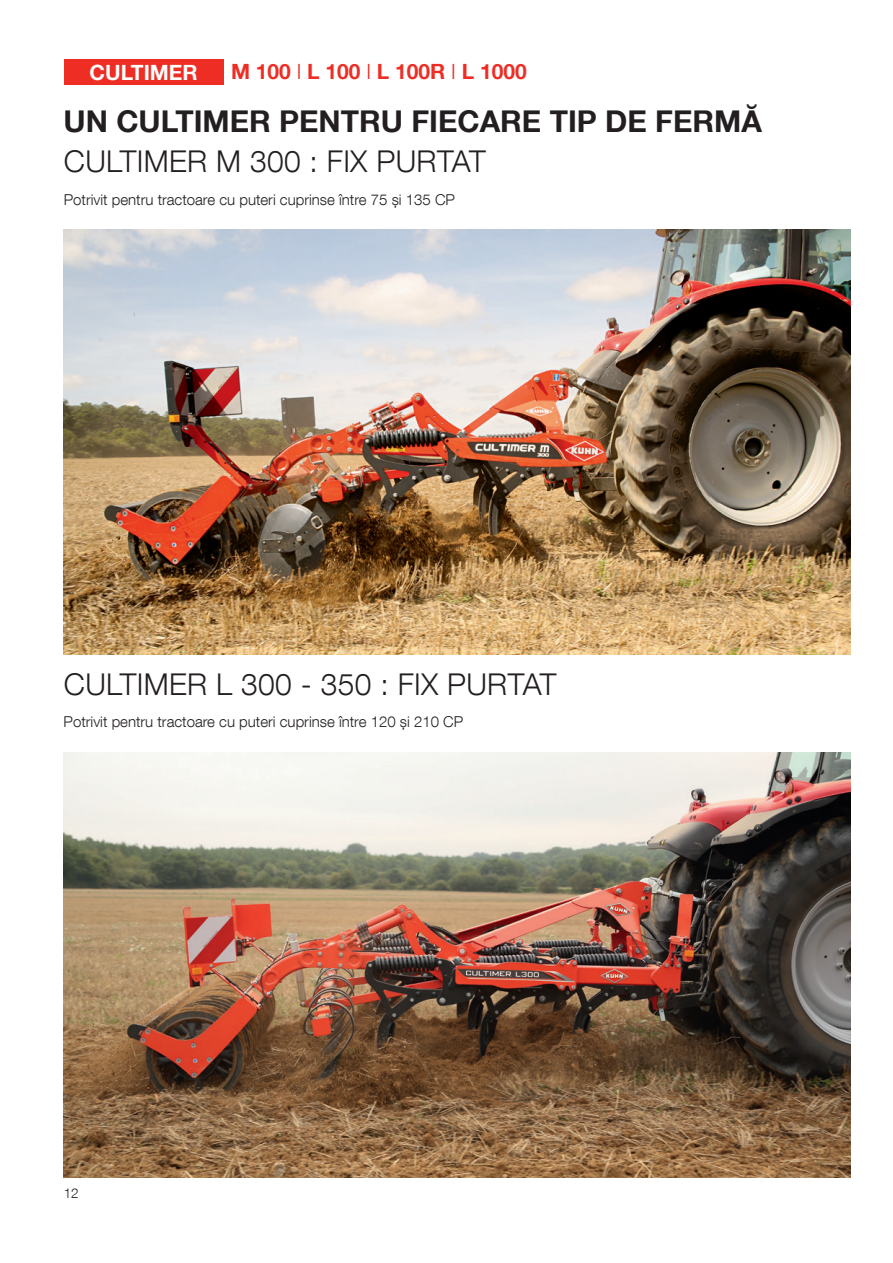
<style>
.page{position:relative;width:893px;height:1263px;background:#fff}
.page>*{position:absolute;margin:0;border:0;box-sizing:border-box;transform-origin:0 0}
._3_TEXTE{font:300 30px "Helvetica Neue LT Com";letter-spacing:.01em;color:#231f20}
.t1{font:700 30px "Helvetica Neue LT Com";color:#231f20}
.t2{font:700 21px "Helvetica Neue LT Com";color:#ee2e25}
.t3{font:700 21px "Helvetica Neue LT Com";color:#fff}
.t4{font:300 15px "Helvetica Neue LT Com";color:#231f20}
.t5{font:300 13.5px "Helvetica Neue LT Com";color:#231f20}
.s1{font-weight:300}
</style>
<div class="page">
<div style="left:64px;top:60px;width:159px;height:25px;background:#ee2e25"></div>
<img style="left:64px;top:229px;width:787px;height:425px">
<img style="left:64px;top:753px;width:786px;height:425px">
<p class="t3" style="left:90px;top:59px;width:110px">CULTIMER</p>
<p class="t2" style="left:231px;top:59px;width:297px">M 100 <span class="s1">I</span> L 100 <span class="s1">I</span> L 100R <span class="s1">I</span> L 1000</p>
<p class="t1" style="left:64px;top:102px;width:700px">UN CULTIMER PENTRU FIECARE TIP DE FERMĂ</p>
<p class="_3_TEXTE" style="left:64px;top:143px;width:423px">CULTIMER M 300 : FIX PURTAT</p>
<p class="t4" style="left:64px;top:190px;width:393px">Potrivit pentru tractoare cu puteri cuprinse între 75 și 135 CP</p>
<p class="_3_TEXTE" style="left:64px;top:666px;width:494px">CULTIMER L 300 - 350 : FIX PURTAT</p>
<p class="t4" style="left:64px;top:713px;width:401px">Potrivit pentru tractoare cu puteri cuprinse între 120 și 210 CP</p>
<p class="t5" style="left:64px;top:1185px;width:16px">12</p>
</div>
